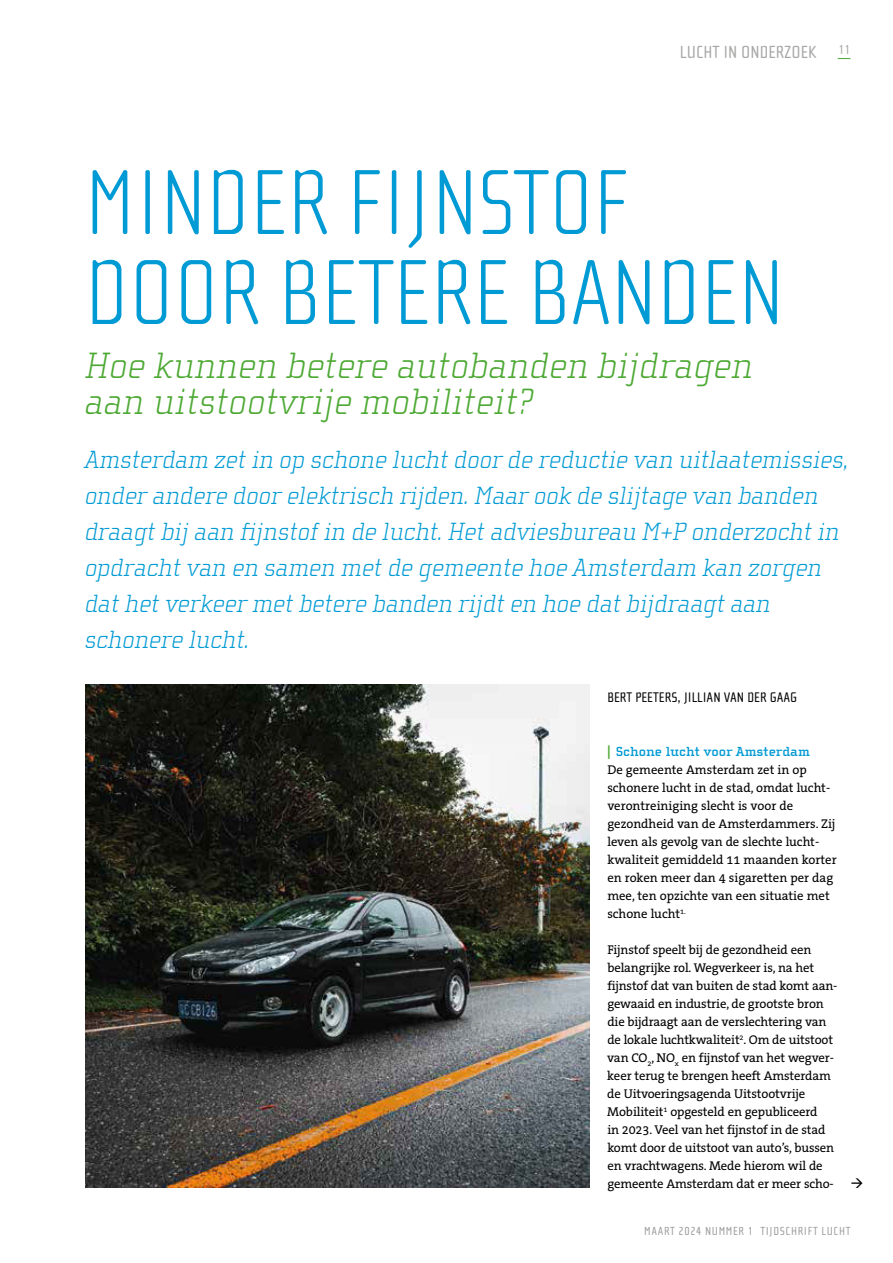
<style>
.page{position:relative;width:893px;height:1263px;background:#fff}
.page>*{position:absolute;margin:0;border:0;box-sizing:border-box;transform-origin:0 0}
.t1{font:100 94.5px/90px "Cholla Sans OT";color:#009ad4}
.t2{font:italic 100 37.5px/36px "Cholla Slab OT";color:#4da933}
.t3{font:italic 100 25.5px/36px "Cholla Slab OT";letter-spacing:-.01em;color:#009ad4}
.t4{font:18px "Cholla Sans OT";color:#a8a8a7}
.t5{font:14.25px "Cholla Sans OT";color:#000}
.t6{font:700 13.5px "Cholla Slab OT";color:#009ad4}
.t7{font:12.75px/18px "The Serif B W5 Plain";letter-spacing:-.01em;color:#000}
.t8{font:12px "Cholla Sans OT";letter-spacing:.05em;color:#9d9d9c}
.s1{font-family:"Helvetica Neue LT Std";color:#4da933}
</style>
<div class="page">
<svg style="left:838px;top:58px;width:12px;height:1px"></svg>
<img style="left:85px;top:684px;width:504px;height:504px">
<h3 class="t4" style="left:680px;top:42px;width:172px">LUCHT IN ONDERZOEK <sup>11</sup></h3>
<h1 class="t1" style="left:85px;top:159px;width:701px">MINDER FIJNSTOF<br>DOOR BETERE BANDEN</h1>
<h2 class="t2" style="left:85px;top:348px;width:670px">Hoe kunnen betere autobanden bijdragen aan uitstootvrije mobiliteit?</h2>
<p class="t3" style="left:85px;top:442px;width:765px">Amsterdam zet in op schone lucht door de reductie van uitlaatemissies, onder andere door elektrisch rijden. Maar ook de slijtage van banden draagt bij aan fijnstof in de lucht. Het adviesbureau M+P onderzocht in opdracht van en samen met de gemeente hoe Amsterdam kan zorgen dat het verkeer met betere banden rijdt en hoe dat bijdraagt aan schonere lucht.</p>
<p class="t5" style="left:607px;top:689px;width:191px">BERT PEETERS, JILLIAN VAN DER GAAG</p>
<p class="t6" style="left:607px;top:744px;width:204px"><span class="s1">|</span> Schone lucht voor Amsterdam</p>
<p class="t7" style="left:607px;top:761px;width:231px">De gemeente Amsterdam zet in op schonere lucht in de stad, omdat lucht&shy;verontreiniging slecht is voor de gezondheid van de Amsterdammers. Zij leven als gevolg van de slechte lucht&shy;kwaliteit gemiddeld 11 maanden korter en roken meer dan 4 sigaretten per dag mee, ten opzichte van een situatie met schone lucht<sup>1.</sup></p>
<p class="t7" style="left:607px;top:941px;width:232px">Fijnstof speelt bij de gezondheid een belangrijke rol. Wegverkeer is, na het fijnstof dat van buiten de stad komt aan&shy;gewaaid en industrie, de grootste bron die bijdraagt aan de verslechtering van de lokale luchtkwaliteit<sup>2</sup>. Om de uitstoot van CO<sub>2</sub>, NO<sub>x</sub> en fijnstof van het wegver&shy;keer terug te brengen heeft Amsterdam de Uitvoeringsagenda Uitstootvrije Mobiliteit<sup>1</sup> opgesteld en gepubliceerd<br>in 2023. Veel van het fijnstof in de stad komt door de uitstoot van auto’s, bussen en vrachtwagens. Mede hierom wil de gemeente Amsterdam dat er meer scho-</p>
<p class="t8" style="left:644px;top:1224px;width:208px">MAART 2024 NUMMER 1 TIJDSCHRIFT LUCHT</p>
</div>
